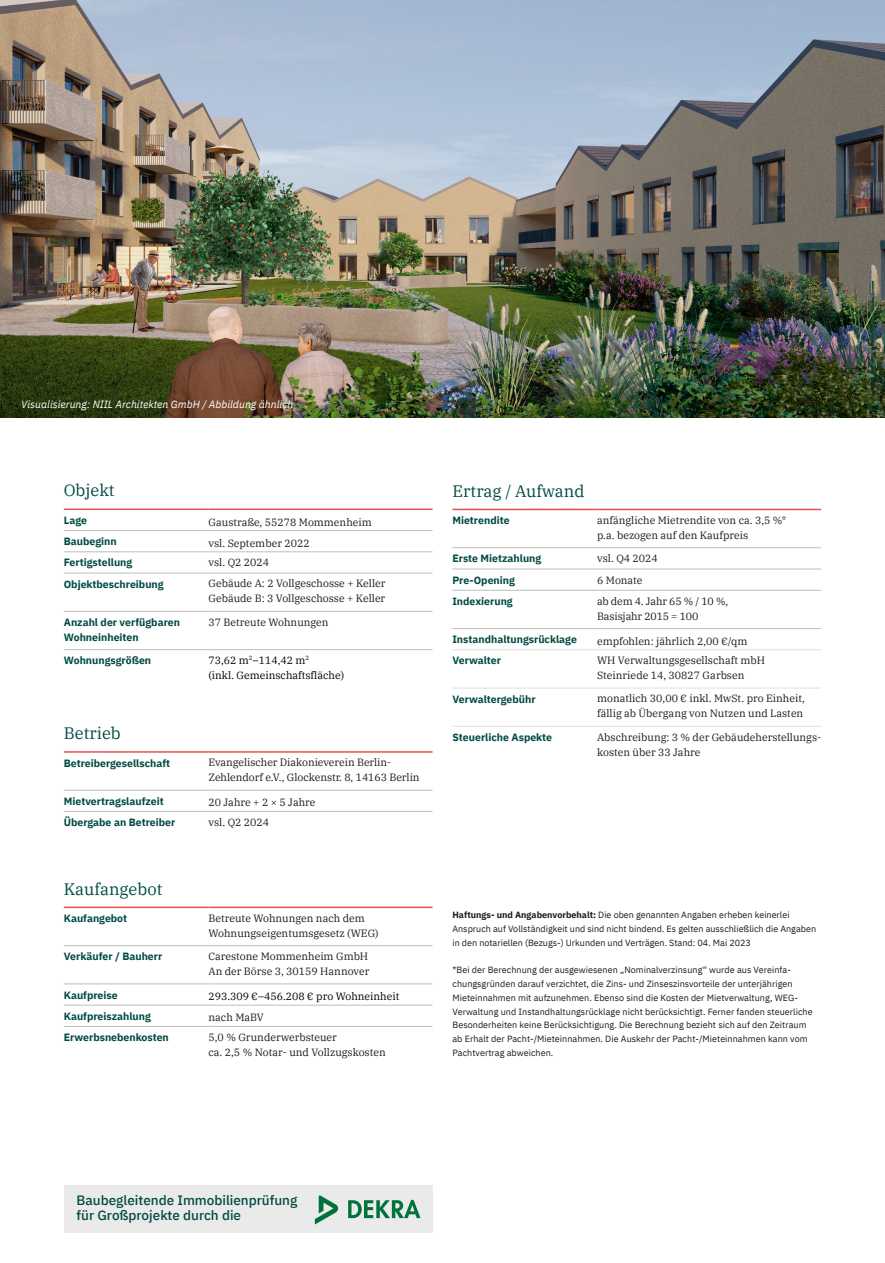
<style>
.page{position:relative;width:885px;height:1263px;background:#fff}
.page>*{position:absolute;margin:0;border:0;box-sizing:border-box;transform-origin:0 0}
.t1{font:16.5px "IBM Plex Serif";color:#004b42}
.t2{font:500 13.5px/15px "IBM Plex Sans";color:#004b42}
.t3{font:10.5px/15px "IBM Plex Serif";color:#1b1b1b}
.t4{font:700 10.5px/15px "IBM Plex Sans";color:#004b42}
.t5{font:10.5px/15px "IBM Plex Serif";color:#000}
.t6{font:italic 10.5px "IBM Plex Sans";color:#fff}
.t7{font:9px/13.8px "IBM Plex Sans";letter-spacing:.005em;color:#1b1b1b}
.s1{font-weight:700}
</style>
<div class="page">
<img style="left:0;top:0;width:884px;height:417px">
<div style="left:64px;top:1185px;width:368px;height:47px;background:#eaeaea"></div>
<svg style="left:348px;top:1200px;width:72px;height:18px"></svg>
<svg style="left:315px;top:1195px;width:23px;height:29px"></svg>
<hr style="left:64px;top:649px;width:144px;height:1px;background:#bebebe">
<hr style="left:208px;top:649px;width:224px;height:1px;background:#bebebe">
<hr style="left:64px;top:984px;width:144px;height:1px;background:#bebebe">
<hr style="left:208px;top:984px;width:224px;height:1px;background:#bebebe">
<hr style="left:64px;top:530px;width:144px;height:1px;background:#bebebe">
<hr style="left:208px;top:530px;width:224px;height:1px;background:#bebebe">
<hr style="left:64px;top:551px;width:144px;height:1px;background:#bebebe">
<hr style="left:208px;top:551px;width:224px;height:1px;background:#bebebe">
<hr style="left:64px;top:573px;width:144px;height:1px;background:#bebebe">
<hr style="left:208px;top:573px;width:224px;height:1px;background:#bebebe">
<hr style="left:64px;top:611px;width:144px;height:1px;background:#bebebe">
<hr style="left:208px;top:611px;width:224px;height:1px;background:#bebebe">
<hr style="left:64px;top:1005px;width:144px;height:1px;background:#bebebe">
<hr style="left:208px;top:1005px;width:224px;height:1px;background:#bebebe">
<hr style="left:64px;top:1026px;width:144px;height:1px;background:#bebebe">
<hr style="left:208px;top:1026px;width:224px;height:1px;background:#bebebe">
<hr style="left:64px;top:790px;width:144px;height:1px;background:#bebebe">
<hr style="left:208px;top:790px;width:224px;height:1px;background:#bebebe">
<hr style="left:64px;top:811px;width:144px;height:1px;background:#bebebe">
<hr style="left:208px;top:811px;width:224px;height:1px;background:#bebebe">
<hr style="left:64px;top:508px;width:144px;height:2px;background:#ea504c">
<hr style="left:208px;top:508px;width:224px;height:2px;background:#ea504c">
<hr style="left:64px;top:751px;width:144px;height:2px;background:#ea504c">
<hr style="left:208px;top:751px;width:224px;height:2px;background:#ea504c">
<hr style="left:64px;top:906px;width:144px;height:2px;background:#ea504c">
<hr style="left:208px;top:906px;width:224px;height:2px;background:#ea504c">
<hr style="left:64px;top:945px;width:144px;height:1px;background:#bebebe">
<hr style="left:208px;top:945px;width:224px;height:1px;background:#bebebe">
<hr style="left:452px;top:688px;width:145px;height:1px;background:#dfdfdf">
<hr style="left:597px;top:688px;width:224px;height:1px;background:#dfdfdf">
<hr style="left:452px;top:726px;width:145px;height:1px;background:#dfdfdf">
<hr style="left:597px;top:726px;width:224px;height:1px;background:#dfdfdf">
<hr style="left:452px;top:547px;width:145px;height:1px;background:#bebebe">
<hr style="left:597px;top:547px;width:224px;height:1px;background:#bebebe">
<hr style="left:452px;top:569px;width:145px;height:1px;background:#bebebe">
<hr style="left:597px;top:569px;width:224px;height:1px;background:#bebebe">
<hr style="left:452px;top:590px;width:145px;height:1px;background:#bebebe">
<hr style="left:597px;top:590px;width:224px;height:1px;background:#bebebe">
<hr style="left:452px;top:628px;width:145px;height:1px;background:#bebebe">
<hr style="left:597px;top:628px;width:224px;height:1px;background:#bebebe">
<hr style="left:452px;top:649px;width:145px;height:1px;background:#dfdfdf">
<hr style="left:597px;top:649px;width:224px;height:1px;background:#dfdfdf">
<hr style="left:452px;top:509px;width:145px;height:1px;background:#ea504c">
<hr style="left:597px;top:509px;width:224px;height:1px;background:#ea504c">
<p class="t6" style="left:21px;top:396px;width:273px">Visualisierung: NIIL Architekten GmbH / Abbildung ähnlich</p>
<h1 class="t1" style="left:64px;top:478px;width:52px">Objekt</h1>
<p class="t4" style="left:64px;top:512px;width:25px">Lage</p>
<p class="t3" style="left:208px;top:513px;width:165px">Gaustraße, 55278 Mommenheim</p>
<p class="t4" style="left:64px;top:533px;width:54px">Baubeginn</p>
<p class="t3" style="left:208px;top:534px;width:103px">vsl. September 2022</p>
<p class="t4" style="left:64px;top:554px;width:70px">Fertigstellung</p>
<p class="t3" style="left:208px;top:554px;width:62px">vsl. Q2 2024</p>
<p class="t4" style="left:64px;top:575px;width:101px">Objektbeschreibung</p>
<p class="t3" style="left:208px;top:575px;width:178px">Gebäude A: 2 Vollgeschosse + Keller<br>Gebäude B: 3 Vollgeschosse + Keller</p>
<p class="t4" style="left:64px;top:614px;width:118px">Anzahl der verfügbaren<br>Wohneinheiten</p>
<p class="t3" style="left:208px;top:613px;width:122px">37 Betreute Wohnungen</p>
<p class="t4" style="left:64px;top:652px;width:89px">Wohnungsgrößen</p>
<p class="t5" style="left:208px;top:652px;width:137px">73,62 m<sup>2</sup>–114,42 m<sup>2<br></sup>(inkl. Gemeinschaftsfläche)</p>
<h1 class="t1" style="left:64px;top:720px;width:58px">Betrieb</h1>
<p class="t4" style="left:64px;top:754px;width:108px">Betreibergesellschaft</p>
<p class="t3" style="left:208px;top:754px;width:213px">Evangelischer Diakonieverein Berlin-<br>Zehlendorf e.V., Glockenstr. 8, 14163 Berlin</p>
<p class="t4" style="left:64px;top:793px;width:101px">Mietvertragslaufzeit</p>
<p class="t3" style="left:208px;top:794px;width:109px">20 Jahre + 2 × 5 Jahre</p>
<p class="t4" style="left:64px;top:814px;width:113px">Übergabe an Betreiber</p>
<p class="t3" style="left:208px;top:814px;width:62px">vsl. Q2 2024</p>
<h1 class="t1" style="left:64px;top:876px;width:100px">Kaufangebot</h1>
<p class="t4" style="left:64px;top:910px;width:65px">Kaufangebot</p>
<p class="t3" style="left:208px;top:909px;width:172px">Betreute Wohnungen nach dem<br>Wohnungseigentumsgesetz (WEG)</p>
<p class="t4" style="left:64px;top:948px;width:100px">Verkäufer / Bauherr</p>
<p class="t3" style="left:208px;top:948px;width:162px">Carestone Mommenheim GmbH<br>An der Börse 3, 30159 Hannover</p>
<p class="t4" style="left:64px;top:986px;width:55px">Kaufpreise</p>
<p class="t5" style="left:208px;top:988px;width:192px">293.309 €–456.208 € pro Wohneinheit</p>
<p class="t4" style="left:64px;top:1008px;width:89px">Kaufpreiszahlung</p>
<p class="t3" style="left:208px;top:1009px;width:57px">nach MaBV</p>
<p class="t4" style="left:64px;top:1029px;width:106px">Erwerbsnebenkosten</p>
<p class="t3" style="left:208px;top:1028px;width:179px">5,0 % Grunderwerbsteuer<br>ca. 2,5 % Notar- und Vollzugskosten</p>
<h1 class="t1" style="left:452px;top:478px;width:133px">Ertrag / Aufwand</h1>
<p class="t4" style="left:452px;top:512px;width:59px">Mietrendite</p>
<p class="t3" style="left:597px;top:511px;width:191px">anfängliche Mietrendite von ca. 3,5 %* p.a. bezogen auf den Kaufpreis</p>
<p class="t4" style="left:452px;top:550px;width:90px">Erste Mietzahlung</p>
<p class="t3" style="left:597px;top:550px;width:62px">vsl. Q4 2024</p>
<p class="t4" style="left:452px;top:571px;width:64px">Pre-Opening</p>
<p class="t3" style="left:597px;top:571px;width:47px">6 Monate</p>
<p class="t4" style="left:452px;top:593px;width:62px">Indexierung</p>
<p class="t3" style="left:597px;top:593px;width:133px">ab dem 4. Jahr 65 % / 10 %,<br>Basisjahr 2015 = 100</p>
<p class="t4" style="left:452px;top:631px;width:126px">Instandhaltungsrücklage</p>
<p class="t3" style="left:597px;top:632px;width:152px">empfohlen: jährlich 2,00 €/qm</p>
<p class="t4" style="left:452px;top:652px;width:50px">Verwalter</p>
<p class="t3" style="left:597px;top:652px;width:169px">WH Verwaltungsgesellschaft mbH<br>Steinriede 14, 30827 Garbsen</p>
<p class="t4" style="left:452px;top:690px;width:85px">Verwaltergebühr</p>
<p class="t3" style="left:597px;top:690px;width:209px">monatlich 30,00 € inkl. MwSt. pro Einheit, fällig ab Übergang von Nutzen und Lasten</p>
<p class="t4" style="left:452px;top:729px;width:101px">Steuerliche Aspekte</p>
<p class="t3" style="left:597px;top:728px;width:224px">Abschreibung: 3 % der Gebäudeherstellungs&shy;kosten über 33 Jahre</p>
<p class="t7" style="left:452px;top:907px;width:365px"><span class="s1">Haftungs- und Angabenvorbehalt:</span> Die oben genannten Angaben erheben keinerlei<br>Anspruch auf Vollständigkeit und sind nicht bindend. Es gelten ausschließlich die Angaben in den notariellen (Bezugs-) Urkunden und Verträgen. Stand: 04. Mai 2023</p>
<p class="t7" style="left:452px;top:962px;width:362px">*Bei der Berechnung der ausgewiesenen „Nominalverzinsung“ wurde aus Vereinfa&shy;chungsgründen darauf verzichtet, die Zins- und Zinseszinsvorteile der unterjährigen Mieteinnahmen mit aufzunehmen. Ebenso sind die Kosten der Mietverwaltung, WEG-Verwaltung und Instandhaltungsrücklage nicht berücksichtigt. Ferner fanden steuerliche Besonderheiten keine Berücksichtigung. Die Berechnung bezieht sich auf den Zeitraum ab Erhalt der Pacht-/Mieteinnahmen. Die Auskehr der Pacht-/Mieteinnahmen kann vom Pachtvertrag abweichen.</p>
<p class="t2" style="left:77px;top:1191px;width:222px">Baubegleitende Immobilienprüfung für Großprojekte durch die</p>
</div>
